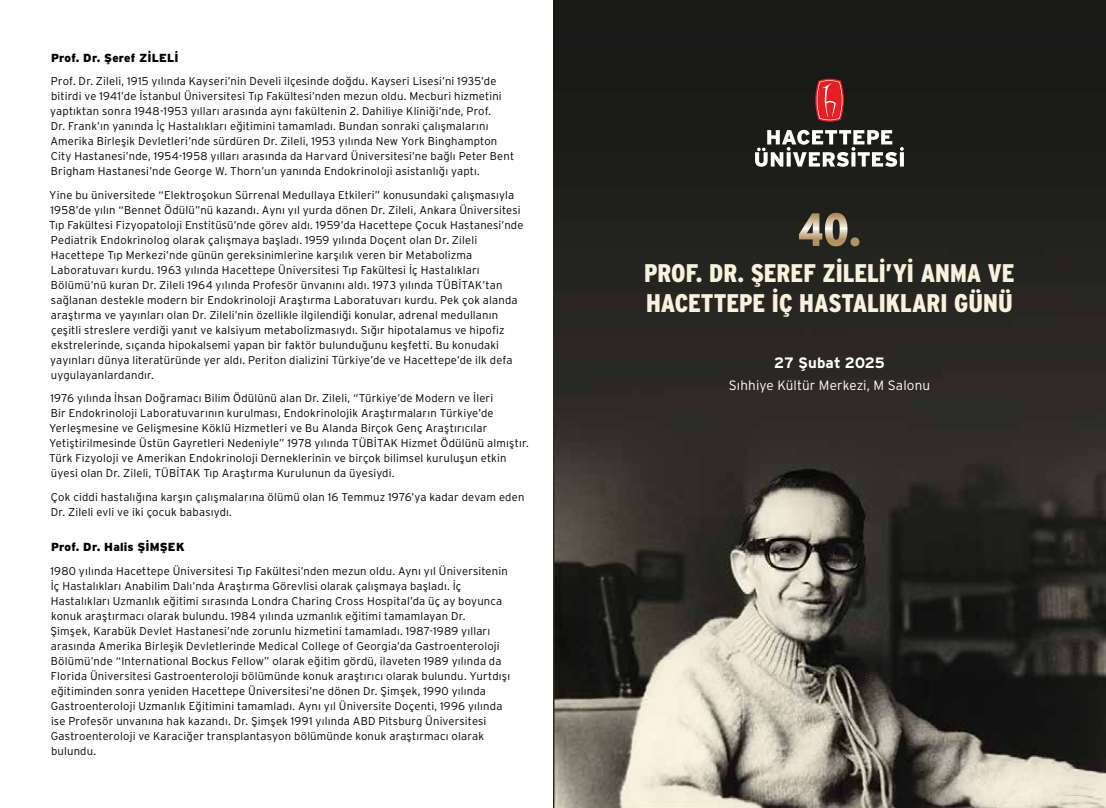
<style>
.page{position:relative;width:1106px;height:808px;background:#fff}
.page>*{position:absolute;margin:0;border:0;box-sizing:border-box;transform-origin:0 0}
.t1{font:900 46.5px "Interstate Condensed";color:#fff}
.t2{font:900 25.5px/30.6px "Interstate Condensed";letter-spacing:-.005em;color:#f7f1dd}
.t3{font:700 15px "Interstate Plus";letter-spacing:.005em;color:#fff}
.t4{font:300 13.5px "Interstate Plus";letter-spacing:.01em;color:#fff}
.t5{font:900 11.7px "Interstate Plus";letter-spacing:.01em;color:#000}
.t6{font:300 11.25px/15px "Interstate Plus";letter-spacing:.015em;color:#000}
</style>
<div class="page">
<img style="left:553px;top:0;width:553px;height:808px">
<svg style="left:815px;top:79px;width:29px;height:43px"></svg>
<svg style="left:903px;top:152px;width:1px;height:15px"></svg>
<svg style="left:755px;top:130px;width:148px;height:37px"></svg>
<p class="t5" style="left:51px;top:51px;width:129px">Prof. Dr. Şeref ZİLELİ</p>
<p class="t6" style="left:50px;top:74px;width:465px">Prof. Dr. Zileli, 1915 yılında Kayseri’nin Develi ilçesinde doğdu. Kayseri Lisesi’ni 1935’de bitirdi ve 1941’de İstanbul Üniversitesi Tıp Fakültesi’nden mezun oldu. Mecburi hizmetini yaptıktan sonra 1948-1953 yılları arasında aynı fakültenin 2. Dahiliye Kliniği’nde, Prof.<br>Dr. Frank’ın yanında İç Hastalıkları eğitimini tamamladı. Bundan sonraki çalışmalarını Amerika Birleşik Devletleri’nde sürdüren Dr. Zileli, 1953 yılında New York Binghampton City Hastanesi’nde, 1954-1958 yılları arasında da Harvard Üniversitesi’ne bağlı Peter Bent Brigham Hastanesi’nde George W. Thorn’un yanında Endokrinoloji asistanlığı yaptı.</p>
<p class="t6" style="left:49px;top:187px;width:476px">Yine bu üniversitede “Elektroşokun Sürrenal Medullaya Etkileri” konusundaki çalışmasıyla 1958’de yılın “Bennet Ödülü”nü kazandı. Aynı yıl yurda dönen Dr. Zileli, Ankara Üniversitesi Tıp Fakültesi Fizyopatoloji Enstitüsü’nde görev aldı. 1959’da Hacettepe Çocuk Hastanesi’nde Pediatrik Endokrinolog olarak çalışmaya başladı. 1959 yılında Doçent olan Dr. Zileli Hacettepe Tıp Merkezi’nde günün gereksinimlerine karşılık veren bir Metabolizma Laboratuvarı kurdu. 1963 yılında Hacettepe Üniversitesi Tıp Fakültesi İç Hastalıkları Bölümü’nü kuran Dr. Zileli 1964 yılında Profesör ünvanını aldı. 1973 yılında TÜBİTAK’tan sağlanan destekle modern bir Endokrinoloji Araştırma Laboratuvarı kurdu. Pek çok alanda araştırma ve yayınları olan Dr. Zileli’nin özellikle ilgilendiği konular, adrenal medullanın çeşitli streslere verdiği yanıt ve kalsiyum metabolizmasıydı. Sığır hipotalamus ve hipofiz ekstrelerinde, sıçanda hipokalsemi yapan bir faktör bulunduğunu keşfetti. Bu konudaki yayınları dünya literatüründe yer aldı. Periton dializini Türkiye’de ve Hacettepe’de ilk defa uygulayanlardandır.</p>
<p class="t6" style="left:49px;top:391px;width:481px">1976 yılında İhsan Doğramacı Bilim Ödülünü alan Dr. Zileli, “Türkiye’de Modern ve İleri<br>Bir Endokrinoloji Laboratuvarının kurulması, Endokrinolojik Araştırmaların Türkiye’de Yerleşmesine ve Gelişmesine Köklü Hizmetleri ve Bu Alanda Birçok Genç Araştırıcılar Yetiştirilmesinde Üstün Gayretleri Nedeniyle” 1978 yılında TÜBİTAK Hizmet Ödülünü almıştır.<br>Türk Fizyoloji ve Amerikan Endokrinoloji Derneklerinin ve birçok bilimsel kuruluşun etkin üyesi olan Dr. Zileli, TÜBİTAK Tıp Araştırma Kurulunun da üyesiydi.</p>
<p class="t6" style="left:51px;top:489px;width:475px">Çok ciddi hastalığına karşın çalışmalarına ölümü olan 16 Temmuz 1976’ya kadar devam eden<br>Dr. Zileli evli ve iki çocuk babasıydı.</p>
<p class="t5" style="left:51px;top:540px;width:135px">Prof. Dr. Halis ŞİMŞEK</p>
<p class="t6" style="left:50px;top:563px;width:461px">1980 yılında Hacettepe Üniversitesi Tıp Fakültesi’nden mezun oldu. Aynı yıl Üniversitenin İç Hastalıkları Anabilim Dalı’nda Araştırma Görevlisi olarak çalışmaya başladı. İç Hastalıkları Uzmanlık eğitimi sırasında Londra Charing Cross Hospital’da üç ay boyunca konuk araştırmacı olarak bulundu. 1984 yılında uzmanlık eğitimi tamamlayan Dr.<br>Şimşek, Karabük Devlet Hastanesi’nde zorunlu hizmetini tamamladı. 1987-1989 yılları arasında Amerika Birleşik Devletlerinde Medical College of Georgia’da Gastroenteroloji Bölümü’nde “International Bockus Fellow” olarak eğitim gördü, ilaveten 1989 yılında da Florida Üniversitesi Gastroenteroloji bölümünde konuk araştırıcı olarak bulundu. Yurtdışı eğitiminden sonra yeniden Hacettepe Üniversitesi’ne dönen Dr. Şimşek, 1990 yılında Gastroenteroloji Uzmanlık Eğitimini tamamladı. Aynı yıl Üniversite Doçenti, 1996 yılında ise Profesör unvanına hak kazandı. Dr. Şimşek 1991 yılında ABD Pitsburg Üniversitesi Gastroenteroloji ve Karaciğer transplantasyon bölümünde konuk araştırmacı olarak bulundu.</p>
<h1 class="t1" style="left:798px;top:204px;width:65px">40.</h1>
<h2 class="t2" style="left:644px;top:257px;width:372px">PROF. DR. ŞEREF ZİLELİ’Yİ ANMA VE<br>HACETTEPE İÇ HASTALIKLARI GÜNÜ</h2>
<h3 class="t3" style="left:774px;top:354px;width:112px">27 Şubat 2025</h3>
<p class="t4" style="left:729px;top:378px;width:203px">Sıhhiye Kültür Merkezi, M Salonu</p>
</div>
